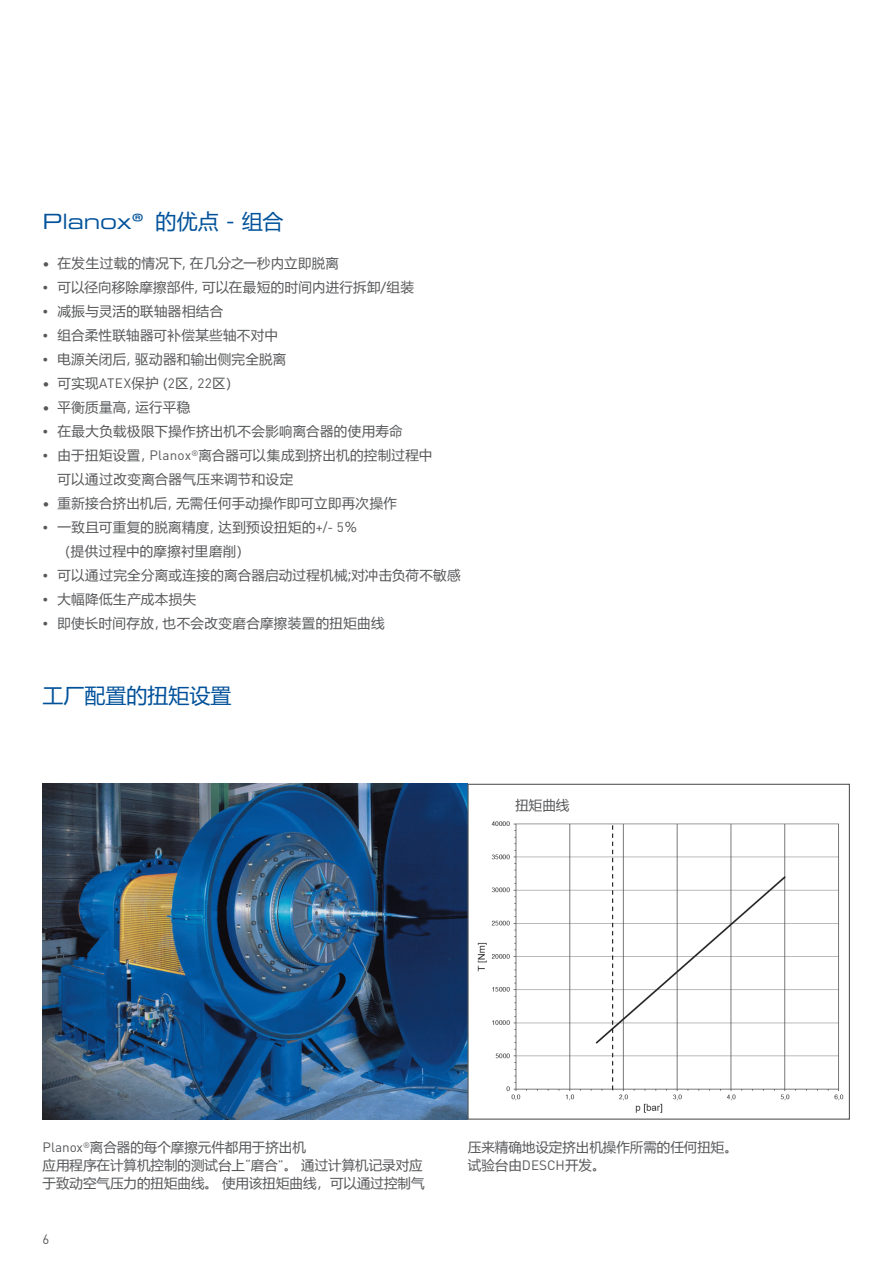
<style>
.page{position:relative;width:893px;height:1263px;background:#fff}
.page>*{position:absolute;margin:0;border:0;box-sizing:border-box;transform-origin:0 0}
.t1{font:21px "Eurostile LT Pro Ex 2";color:#01529a}
.t2{font:21px "Microsoft Ya Hei UI";color:#01519a}
.t3{font:13.5px/24px "Microsoft Ya Hei UI";letter-spacing:.02em;color:#57585a}
.t4{font:13.5px/18px "Microsoft Ya Hei UI";color:#57585a}
.t5{font:13.5px "Microsoft Ya Hei UI";letter-spacing:.04em;color:#57585a}
.t6{font:13.5px "DINOT";color:#57585a}
.s1{font-family:"Microsoft Ya Hei UI"}
.s2{font-family:"DINOT"}
</style>
<div class="page">
<img style="left:42px;top:783px;width:426px;height:337px">
<div style="left:467px;top:784px;width:383px;height:336px;background:#fff;border:1px solid #57585a"></div>
<img style="left:477px;top:821px;width:367px;height:292px">
<h1 class="t1" style="left:43px;top:207px;width:242px">Planox® <span class="s1">的优点 - 组合</span></h1>
<p class="t3" style="left:43px;top:251px;width:298px"><span class="s2">•</span> 在发生过载的情况下，在几分之一秒内立即脱离</p>
<p class="t3" style="left:43px;top:275px;width:373px">• 可以径向移除摩擦部件，可以在最短的时间内进行拆卸/组装</p>
<p class="t3" style="left:43px;top:299px;width:182px">• 减振与灵活的联轴器相结合</p>
<p class="t3" style="left:43px;top:323px;width:237px">• 组合柔性联轴器可补偿某些轴不对中</p>
<p class="t3" style="left:43px;top:347px;width:245px">• 电源关闭后，驱动器和输出侧完全脱离</p>
<p class="t3" style="left:43px;top:371px;width:198px"><span class="s2">•</span> 可实现<span class="s2">ATEX</span>保护（<span class="s2">2</span>区，<span class="s2">22</span>区）</p>
<p class="t3" style="left:42px;top:395px;width:149px"><span class="s2">•</span> 平衡质量高，运行平稳</p>
<p class="t3" style="left:42px;top:419px;width:362px">• 在最大负载极限下操作挤出机不会影响离合器的使用寿命</p>
<p class="t3" style="left:58px;top:443px;width:376px;text-indent:-15px">• 由于扭矩设置，<span class="s2">Planox</span><sup>®</sup>离合器可以集成到挤出机的控制过程中可以通过改变离合器气压来调节和设定</p>
<p class="t3" style="left:43px;top:491px;width:356px"><span class="s2">•</span> 重新接合挤出机后，无需任何手动操作即可立即再次操作</p>
<p class="t3" style="left:58px;top:515px;width:301px;text-indent:-15px">• 一致且可重复的脱离精度，达到预设扭矩的<span class="s2">+/- 5</span>％（提供过程中的摩擦衬里磨削）</p>
<p class="t3" style="left:43px;top:563px;width:420px">• 可以通过完全分离或连接的离合器启动过程机械;对冲击负荷不敏感</p>
<p class="t5" style="left:43px;top:590px;width:155px">• 大幅降低生产成本损失</p>
<p class="t3" style="left:43px;top:611px;width:343px">• 即使长时间存放，也不会改变磨合摩擦装置的扭矩曲线</p>
<h1 class="t2" style="left:43px;top:681px;width:191px">工厂配置的扭矩设置</h1>
<p class="t3" style="left:515px;top:792px;width:55px">扭矩曲线</p>
<p class="t4" style="left:43px;top:1138px;width:383px"><span class="s2">Planox</span><sup>®</sup>离合器的每个摩擦元件都用于挤出机<br>应用程序在计算机控制的测试台上<span class="s2">“</span>磨合<span class="s2">”</span>。 通过计算机记录对应于致动空气压力的扭矩曲线。 使用该扭矩曲线，可以通过控制气</p>
<p class="t4" style="left:468px;top:1138px;width:271px">压来精确地设定挤出机操作所需的任何扭矩。试验台由<span class="s2">DESCH</span>开发。</p>
<p class="t6" style="left:43px;top:1228px;width:8px">6</p>
</div>
